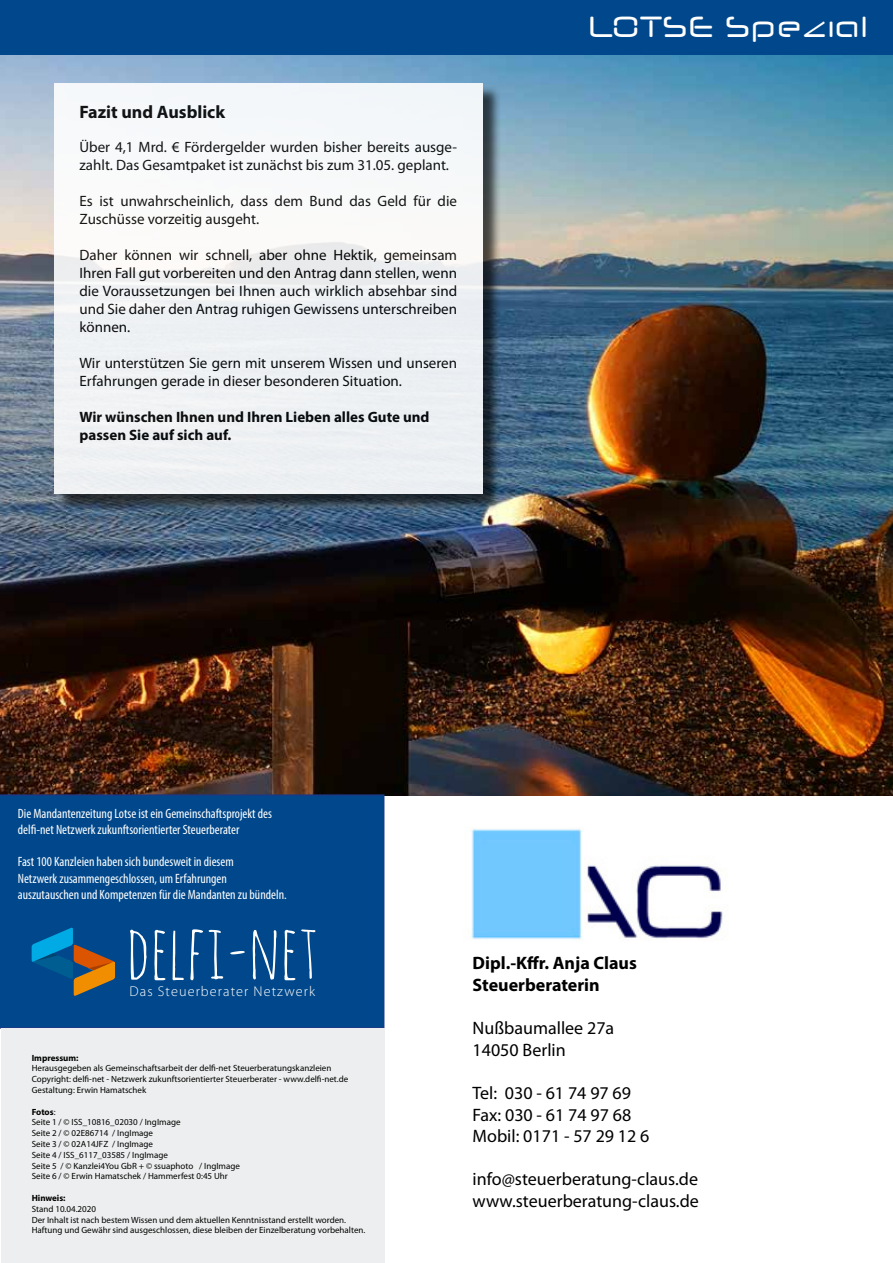
<style>
.page{position:relative;width:893px;height:1263px;background:#fff}
.page>*{position:absolute;margin:0;border:0;box-sizing:border-box;transform-origin:0 0}
.t1{font:75px "Amatic SC";color:#fff}
.t2{font:45px "Neuropol Nova";color:#fff}
.t3{font:18px/21.6px "Myriad Pro";color:#000}
.t4{font:700 18px/21.6px "Myriad Pro";color:#000}
.t5{font:15px/18px "Myriad Pro";color:#000}
.t6{font:700 15px/18px "Myriad Pro";color:#000}
.t7{font:300 14.25px "Myriad Pro";letter-spacing:.075em;color:#fff}
.t8{font:condensed 13.5px/16.2px "Myriad Pro";color:#fff}
.t9{font:9px/10.8px "Myriad Pro";color:#000}
.t10{font:700 9px "Myriad Pro";color:#000}
.s1{font-weight:700}
</style>
<div class="page">
<img style="left:0;top:54px;width:893px;height:742px">
<div style="left:0;top:794px;width:384px;height:234px;background:#00488b"></div>
<div style="left:1px;top:1028px;width:383px;height:235px;background:#edeeef"></div>
<svg style="left:32px;top:927px;width:83px;height:69px;background:#325f78"></svg>
<div style="left:56px;top:85px;width:446px;height:427px;background:#000;opacity:.75"></div>
<div style="left:54px;top:83px;width:429px;height:410px;background:#f1f3f5"></div>
<div style="left:0;top:0;width:893px;height:54px;background:#00488b"></div>
<img style="left:471px;top:828px;width:252px;height:112px">
<h3 class="t4" style="left:80px;top:100px;width:147px">Fazit und Ausblick</h3>
<h3 class="t5" style="left:80px;top:138px;width:379px">Über 4,1 Mrd. € Fördergelder wurden bisher bereits ausge&shy;zahlt. Das Gesamtpaket ist zunächst bis zum 31.05. geplant.</h3>
<h3 class="t5" style="left:80px;top:192px;width:379px">Es ist unwahrscheinlich, dass dem Bund das Geld für die<br>Zuschüsse vorzeitig ausgeht.</h3>
<p class="t5" style="left:80px;top:246px;width:379px;text-align:justify">Daher können wir schnell, aber ohne Hektik, gemeinsam Ihren Fall gut vorbereiten und den Antrag dann stellen, wenn die Voraussetzungen bei Ihnen auch wirklich absehbar sind und Sie daher den Antrag ruhigen Gewissens unterschreiben können.</p>
<h3 class="t5" style="left:80px;top:354px;width:379px">Wir unterstützen Sie gern mit unserem Wissen und unseren<br>Erfahrungen gerade in dieser besonderen Situation.</h3>
<h3 class="t6" style="left:80px;top:408px;width:352px">Wir wünschen Ihnen und Ihren Lieben alles Gute und passen Sie auf sich auf.</h3>
<h2 class="t2" style="left:588px;top:9px;width:282px">LOTSE Spezial</h2>
<h3 class="t8" style="left:18px;top:805px;width:256px">Die Mandantenzeitung Lotse ist ein Gemeinschaftsprojekt des delfi-net Netzwerk zukunftsorientierter Steuerberater</h3>
<h3 class="t8" style="left:18px;top:854px;width:270px">Fast 100 Kanzleien haben sich bundesweit in diesem<br>Netzwerk zusammengeschlossen, um Erfahrungen auszutauschen und Kompetenzen für die Mandanten zu bündeln.</h3>
<h1 class="t1" style="left:127px;top:903px;width:193px">DELFI-NET</h1>
<h3 class="t7" style="left:130px;top:983px;width:187px">Das Steuerberater Netzwerk</h3>
<p class="t10" style="left:32px;top:1052px;width:48px">Impressum:</p>
<p class="t9" style="left:32px;top:1063px;width:318px">Herausgegeben als Gemeinschaftsarbeit der delfi-net Steuerberatungskanzleien<br>Copyright: delfi-net - Netzwerk zukunftsorientierter Steuerberater - www.delfi-net.de<br>Gestaltung: Erwin Hamatschek</p>
<p class="t9" style="left:32px;top:1106px;width:210px"><span class="s1">Fotos</span>:<br>Seite 1 / © ISS_10816_02030 / IngImage<br>Seite 2 / © 02E86714 / IngImage<br>Seite 3 / © 02A14JFZ / IngImage<br>Seite 4 / ISS_6117_03585 / IngImage<br>Seite 5 / © Kanzlei4You GbR + © ssuaphoto / IngImage Seite 6 / © Erwin Hamatschek / Hammerfest 0:45 Uhr</p>
<p class="t10" style="left:32px;top:1192px;width:35px">Hinweis:</p>
<p class="t9" style="left:32px;top:1203px;width:335px">Stand 10.04.2020<br>Der Inhalt ist nach bestem Wissen und dem aktuellen Kenntnisstand erstellt worden.<br>Haftung und Gewähr sind ausgeschlossen, diese bleiben der Einzelberatung vorbehalten.</p>
<h3 class="t4" style="left:473px;top:952px;width:166px">Dipl.-Kffr. Anja Claus<br>Steuerberaterin</h3>
<h3 class="t3" style="left:473px;top:1017px;width:143px">Nußbaumallee 27a<br>14050 Berlin</h3>
<h3 class="t3" style="left:473px;top:1082px;width:178px">Tel: 030 - 61 74 97 69<br>Fax: 030 - 61 74 97 68<br>Mobil: 0171 - 57 29 12 6</h3>
<h3 class="t3" style="left:473px;top:1168px;width:228px">info@steuerberatung-claus.de www.steuerberatung-claus.de</h3>
</div>
